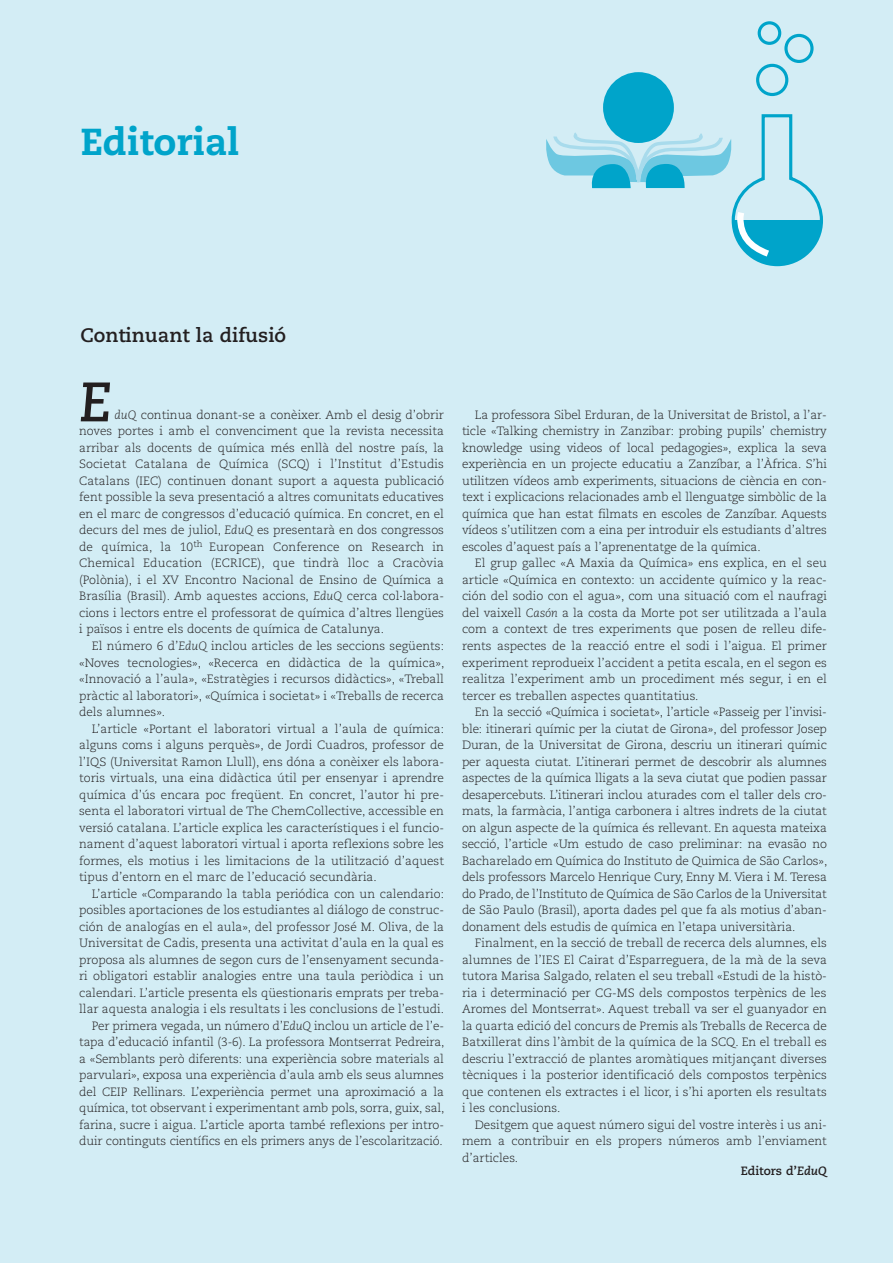
<style>
.page{position:relative;width:893px;height:1263px;background:#d3edf5}
.page>*{position:absolute;margin:0;border:0;box-sizing:border-box;transform-origin:0 0}
.t1{font:italic 700 55.5px "Caecilia";color:#231f20}
.t2{font:800 37.5px "Caecilia";color:#00a4ca}
.t3{font:700 19.5px "Caecilia";color:#231f20}
.t4{font:300 12px/16.5px "Caecilia";color:#231f20;text-align:justify}
.t5{font:700 12px "Caecilia";color:#231f20}
.s1{font-style:italic}
</style>
<div class="page">
<h2 class="t2" style="left:81px;top:126px;width:160px">Editorial</h2>
<h3 class="t3" style="left:81px;top:327px;width:207px">Continuant la difusió</h3>
<h1 class="t1" style="left:79px;top:379px;width:33px">E</h1>
<p class="t4" style="left:79px;top:408px;width:366px;text-indent:35px"><span class="s1">duQ</span> continua donant-se a conèixer. Amb el desig d’obrir noves portes i amb el convenciment que la revista necessita arribar als docents de química més enllà del nostre país, la Societat Catalana de Química (SCQ) i l’Institut d’Estudis Catalans (IEC) continuen donant suport a aquesta publicació fent possible la seva presentació a altres comunitats educatives en el marc de congressos d’educació química. En concret, en el decurs del mes de juliol, <span class="s1">EduQ</span> es presentarà en dos congressos de química, la 10<sup>th</sup> European Conference on Research in Chemical Education (ECRICE), que tindrà lloc a Cracòvia (Polònia), i el XV Encontro Nacional de Ensino de Química a Brasília (Brasil). Amb aquestes accions, <span class="s1">EduQ</span> cerca col·labora&shy;cions i lectors entre el professorat de química d’altres llengües i països i entre els docents de química de Catalunya.</p>
<p class="t4" style="left:79px;top:639px;width:367px;text-indent:13px">El número 6 d’<span class="s1">EduQ</span> inclou articles de les seccions següents: «Noves tecnologies», «Recerca en didàctica de la química», «Innovació a l’aula», «Estratègies i recursos didàctics», «Treball pràctic al laboratori», «Química i societat» i «Treballs de recerca dels alumnes».</p>
<p class="t4" style="left:79px;top:721px;width:366px;text-indent:13px">L’article «Portant el laboratori virtual a l’aula de química: alguns coms i alguns perquès», de Jordi Cuadros, professor de l’IQS (Universitat Ramon Llull), ens dóna a conèixer els labora&shy;toris virtuals, una eina didàctica útil per ensenyar i aprendre química d’ús encara poc freqüent. En concret, l’autor hi pre&shy;senta el laboratori virtual de The ChemCollective, accessible en versió catalana. L’article explica les característiques i el funcio&shy;nament d’aquest laboratori virtual i aporta reflexions sobre les formes, els motius i les limitacions de la utilització d’aquest tipus d’entorn en el marc de l’educació secundària.</p>
<p class="t4" style="left:79px;top:886px;width:367px;text-align:right">L’article «Comparando la tabla periódica con un calendario: posibles aportaciones de los estudiantes al diálogo de construc&shy;ción de analogías en el aula», del professor José M. Oliva, de la Universitat de Cadis, presenta una activitat d’aula en la qual es proposa als alumnes de segon curs de l’ensenyament secunda&shy;ri obligatori establir analogies entre una taula periòdica i un calendari. L’article presenta els qüestionaris emprats per treba&shy;llar aquesta analogia i els resultats i les conclusions de l’estudi.<br>Per primera vegada, un número d’<span class="s1">EduQ</span> inclou un article de l’e&shy;tapa d’educació infantil (3-6). La professora Montserrat Pedreira, a «Semblants però diferents: una experiència sobre materials al parvulari», exposa una experiència d’aula amb els seus alumnes del CEIP Rellinars. L’experiència permet una aproximació a la química, tot observant i experimentant amb pols, sorra, guix, sal, farina, sucre i aigua. L’article aporta també reflexions per intro&shy;duir continguts científics en els primers anys de l’escolarització.</p>
<p class="t4" style="left:462px;top:408px;width:366px;text-indent:13px">La professora Sibel Erduran, de la Universitat de Bristol, a l’ar&shy;ticle «Talking chemistry in Zanzibar: probing pupils’ chemistry knowledge using videos of local pedagogies», explica la seva experiència en un projecte educatiu a Zanzíbar, a l’Àfrica. S’hi utilitzen vídeos amb experiments, situacions de ciència en con&shy;text i explicacions relacionades amb el llenguatge simbòlic de la química que han estat filmats en escoles de Zanzíbar. Aquests vídeos s’utilitzen com a eina per introduir els estudiants d’altres escoles d’aquest país a l’aprenentatge de la química.</p>
<p class="t4" style="left:462px;top:556px;width:366px;text-indent:13px">El grup gallec «A Maxia da Química» ens explica, en el seu article «Química en contexto: un accidente químico y la reac&shy;ción del sodio con el agua», com una situació com el naufragi del vaixell <span class="s1">Casón</span> a la costa da Morte pot ser utilitzada a l’aula com a context de tres experiments que posen de relleu dife&shy;rents aspectes de la reacció entre el sodi i l’aigua. El primer experiment reprodueix l’accident a petita escala, en el segon es realitza l’experiment amb un procediment més segur, i en el tercer es treballen aspectes quantitatius.</p>
<p class="t4" style="left:462px;top:705px;width:367px;text-indent:13px">En la secció «Química i societat», l’article «Passeig per l’invisi&shy;ble: itinerari químic per la ciutat de Girona», del professor Josep Duran, de la Universitat de Girona, descriu un itinerari químic per aquesta ciutat. L’itinerari permet de descobrir als alumnes aspectes de la química lligats a la seva ciutat que podien passar desapercebuts. L’itinerari inclou aturades com el taller dels cro&shy;mats, la farmàcia, l’antiga carbonera i altres indrets de la ciutat on algun aspecte de la química és rellevant. En aquesta mateixa secció, l’article «Um estudo de caso preliminar: na evasão no Bacharelado em Química do Instituto de Quimica de São Carlos», dels professors Marcelo Henrique Cury, Enny M. Viera i M. Teresa do Prado, de l’Instituto de Química de São Carlos de la Universitat de São Paulo (Brasil), aporta dades pel que fa als motius d’aban&shy;donament dels estudis de química en l’etapa universitària.</p>
<p class="t4" style="left:462px;top:936px;width:366px;text-indent:13px">Finalment, en la secció de treball de recerca dels alumnes, els alumnes de l’IES El Cairat d’Esparreguera, de la mà de la seva tutora Marisa Salgado, relaten el seu treball «Estudi de la histò&shy;ria i determinació per CG-MS dels compostos terpènics de les Aromes del Montserrat». Aquest treball va ser el guanyador en la quarta edició del concurs de Premis als Treballs de Recerca de Batxillerat dins l’àmbit de la química de la SCQ. En el treball es descriu l’extracció de plantes aromàtiques mitjançant diverses tècniques i la posterior identificació dels compostos terpènics que contenen els extractes i el licor, i s’hi aporten els resultats i les conclusions.</p>
<p class="t4" style="left:462px;top:1117px;width:366px;text-indent:13px">Desitgem que aquest número sigui del vostre interès i us ani&shy;mem a contribuir en els propers números amb l’enviament d’articles.</p>
<p class="t5" style="left:741px;top:1166px;width:88px">Editors d’<span class="s1">EduQ</span></p>
</div>
